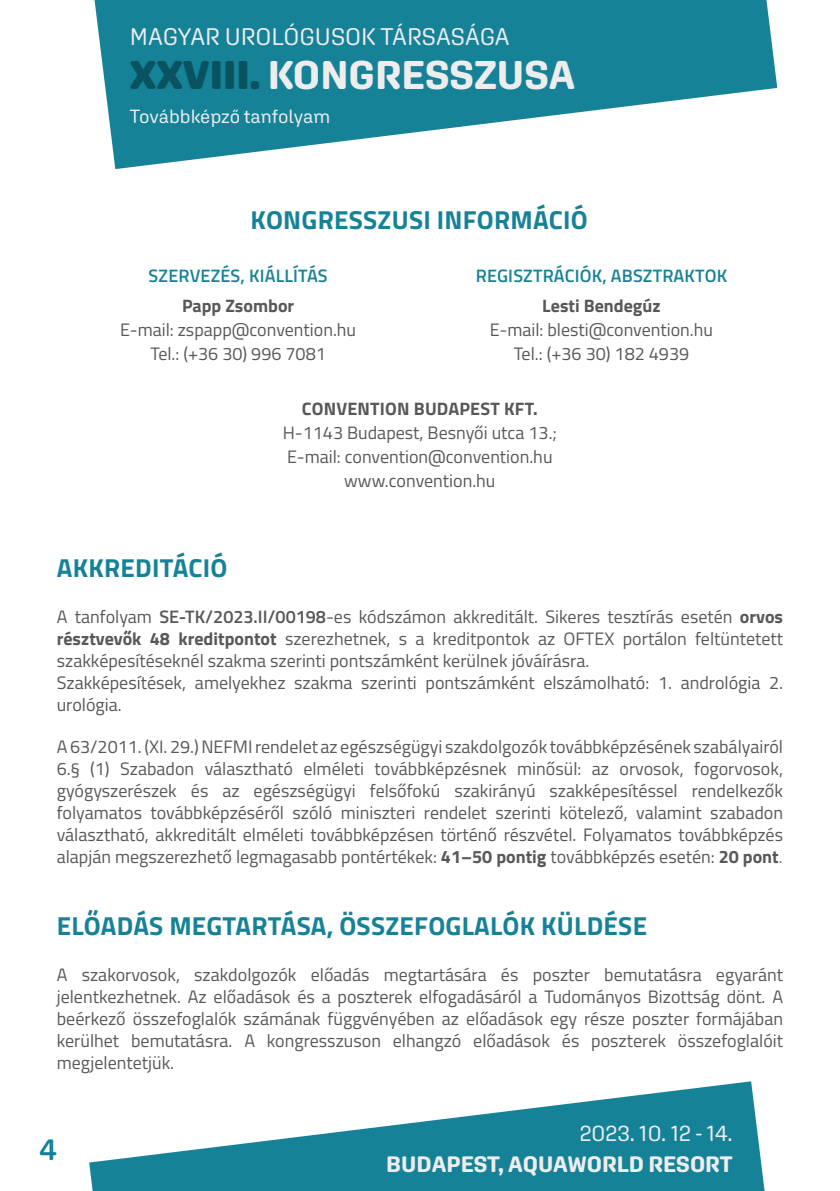
<style>
.page{position:relative;width:840px;height:1191px;background:#fff}
.page>*{position:absolute;margin:0;border:0;box-sizing:border-box;transform-origin:0 0}
.t1{font:700 40px "Aglet Sans";color:#eeeded}
.t2{font:600 30px "Aglet Sans";color:#168298}
.t3{font:700 26px "Titillium Web";letter-spacing:.01em;color:#168298}
.t4{font:24px "Aglet Sans";color:#eeeded}
.t5{font:700 22.4px "Aglet Sans";color:#eeeded}
.t6{font:22.4px "Aglet Sans";color:#eeeded}
.t7{font:19px "Aglet Sans";letter-spacing:-.005em;color:#eeeded}
.t8{font:18px/22px "Titillium Web";color:#57585a;text-align:justify}
.t9{font:700 18px "Titillium Web";color:#57585a}
.t10{font:600 18px "Titillium Web";letter-spacing:.01em;color:#168298}
.s1{font-weight:900;color:#08535f}
.s2{font-weight:600}
.s3{font-weight:700}
.s4{font-weight:300}
</style>
<div class="page">
<svg style="left:94px;top:0;width:682px;height:169px;fill:#168298"></svg>
<svg style="left:89px;top:1081px;width:676px;height:110px;fill:#168298"></svg>
<h3 class="t4" style="left:130px;top:23px;width:381px">MAGYAR UROLÓGUSOK TÁRSASÁGA</h3>
<h1 class="t1" style="left:130px;top:51px;width:446px"><span class="s1">XXVIII.</span> KONGRESSZUSA</h1>
<p class="t7" style="left:130px;top:105px;width:202px">Továbbképző tanfolyam</p>
<p class="t3" style="left:250px;top:200px;width:339px">KONGRESSZUSI INFORMÁCIÓ</p>
<p class="t10" style="left:148px;top:262px;width:180px">SZERVEZÉS, KIÁLLÍTÁS</p>
<p class="t9" style="left:182px;top:292px;width:114px">Papp Zsombor</p>
<p class="t8" style="left:120px;top:318px;width:237px">E-mail: zspapp@convention.hu</p>
<p class="t8" style="left:150px;top:342px;width:177px">Tel.: (+36 30) 996 7081</p>
<p class="t10" style="left:475px;top:262px;width:253px">REGISZTRÁCIÓK, ABSZTRAKTOK</p>
<p class="t9" style="left:542px;top:292px;width:120px">Lesti Bendegúz</p>
<p class="t8" style="left:489px;top:318px;width:224px">E-mail: blesti@convention.hu</p>
<p class="t8" style="left:513px;top:342px;width:177px">Tel.: (+36 30) 182 4939</p>
<p class="t9" style="left:302px;top:395px;width:237px">CONVENTION BUDAPEST KFT.</p>
<p class="t8" style="left:282px;top:421px;width:275px">H-1143 Budapest, Besnyői utca 13.;</p>
<p class="t8" style="left:287px;top:445px;width:267px">E-mail: convention@convention.hu</p>
<p class="t8" style="left:344px;top:469px;width:153px">www.convention.hu</p>
<p class="t3" style="left:57px;top:548px;width:172px">AKKREDITÁCIÓ</p>
<p class="t8" style="left:57px;top:604px;width:727px">A tanfolyam <span class="s2">SE-TK/2023.II/00198</span>-es kódszámon akkreditált. Sikeres tesztírás esetén <span class="s3">orvos résztvevők 48 kreditpontot</span> szerezhetnek, s a kreditpontok az OFTEX portálon feltüntetett szakképesítéseknél szakma szerinti pontszámként kerülnek jóváírásra.</p>
<p class="t8" style="left:57px;top:670px;width:727px">Szakképesítések, amelyekhez szakma szerinti pontszámként elszámolható: 1. andrológia 2. urológia.</p>
<p class="t8" style="left:57px;top:734px;width:727px">A 63/2011. (XI. 29.) NEFMI rendelet az egészségügyi szakdolgozók továbbképzésének szabályairól 6.§ (1) Szabadon választható elméleti továbbképzésnek minősül: az orvosok, fogorvosok, gyógyszerészek és az egészségügyi felsőfokú szakirányú szakképesítéssel rendelkezők folyamatos továbbképzéséről szóló miniszteri rendelet szerinti kötelező, valamint szabadon választható, akkreditált elméleti továbbképzésen történő részvétel. Folyamatos továbbképzés alapján megszerezhető legmagasabb pontértékek: <span class="s3">41–50 pontig</span> továbbképzés esetén: <span class="s3">20 pont</span><span class="s4">.</span></p>
<p class="t3" style="left:57px;top:906px;width:591px">ELŐADÁS MEGTARTÁSA, ÖSSZEFOGLALÓK KÜLDÉSE</p>
<p class="t8" style="left:57px;top:962px;width:727px">A szakorvosok, szakdolgozók előadás megtartására és poszter bemutatásra egyaránt jelentkezhetnek. Az előadások és a poszterek elfogadásáról a Tudományos Bizottság dönt. A beérkező összefoglalók számának függvényében az előadások egy része poszter formájában kerülhet bemutatásra. A kongresszuson elhangzó előadások és poszterek összefoglalóit megjelentetjük.</p>
<h2 class="t2" style="left:39px;top:1131px;width:19px">4</h2>
<p class="t6" style="left:579px;top:1120px;width:154px">2023. 10. 12 - 14.</p>
<p class="t5" style="left:386px;top:1150px;width:348px">BUDAPEST, AQUAWORLD RESORT</p>
</div>
